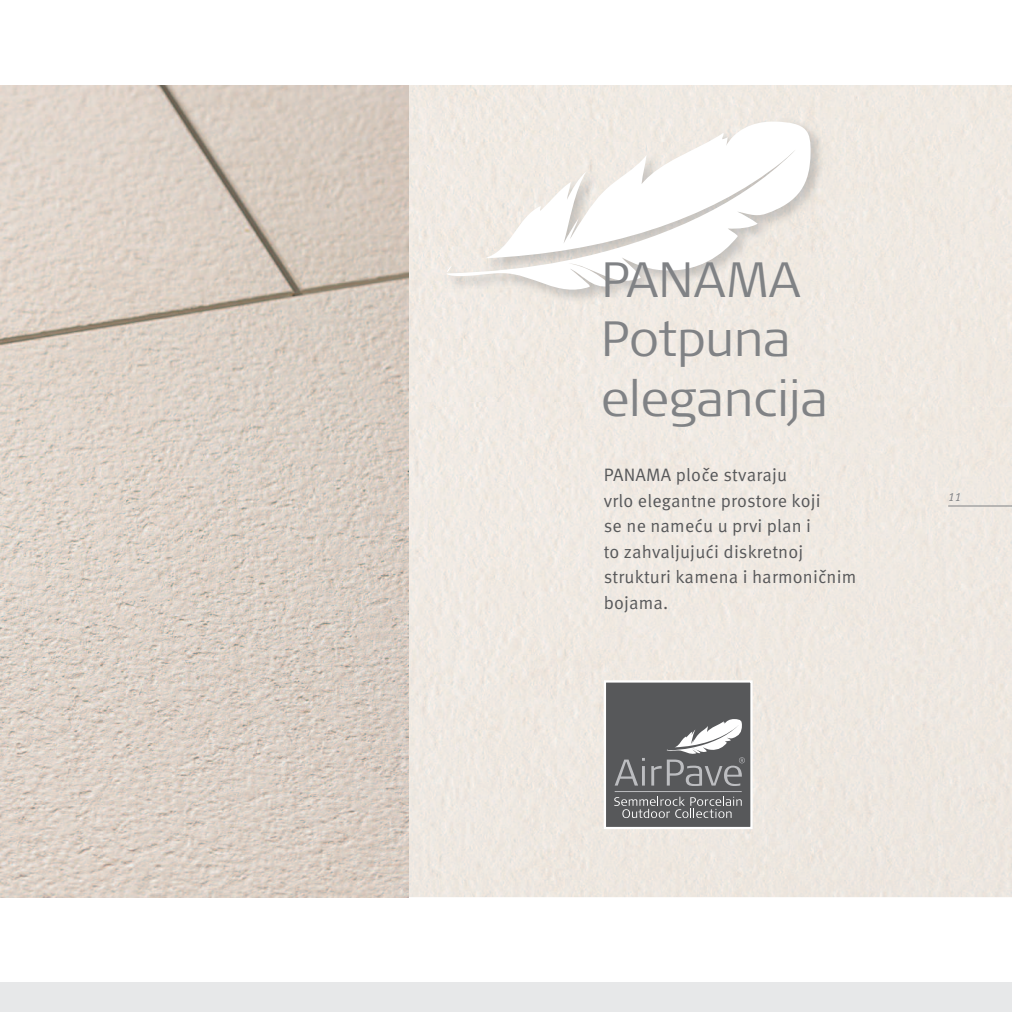
<style>
.page{position:relative;width:1012px;height:1012px;background:#fff}
.page>*{position:absolute;margin:0;border:0;box-sizing:border-box;transform-origin:0 0}
.t1{font:300 49.5px/59.4px "Signa Pro";color:#808285}
.t2{font:18px/25.5px "Meta Pro";letter-spacing:.01em;color:#57585a}
.t3{font:italic 12px "Meta Plus Normal Caps";color:#808285}
</style>
<div class="page">
<div style="left:408px;top:85px;width:604px;height:812px;background:#efe9e2"></div>
<div style="left:0;top:982px;width:1012px;height:30px;background:#e7e8e9"></div>
<hr style="left:948px;top:506px;width:64px;height:1px;background:#808285">
<div style="left:606px;top:683px;width:144px;height:144px;background:#57585a"></div>
<svg style="left:614px;top:797px;width:128px;height:21px"></svg>
<hr style="left:615px;top:791px;width:127px;height:1px;background:#bcbdc0">
<svg style="left:615px;top:758px;width:30px;height:28px"></svg>
<svg style="left:651px;top:719px;width:94px;height:67px"></svg>
<div style="left:604px;top:680px;width:149px;height:149px;border:2px solid #fff"></div>
<div style="left:420px;top:85px;width:433px;height:316px;background:#f0eae3"></div>
<svg style="left:446px;top:122px;width:365px;height:168px"></svg>
<svg style="left:447px;top:266px;width:5px;height:7px"></svg>
<svg style="left:0;top:85px;width:408px;height:812px;background:#d8cdc3"></svg>
<h1 class="t1" style="left:601px;top:254px;width:228px">PANAMA<br>Potpuna elegancija</h1>
<p class="t2" style="left:604px;top:464px;width:254px">Panama ploče stvaraju<br>vrlo elegantne prostore koji<br>se ne nameću u prvi plan i<br>to zahvaljujući diskretnoj strukturi kamena i harmoničnim bojama.</p>
<p class="t3" style="left:948px;top:489px;width:14px">11</p>
</div>
